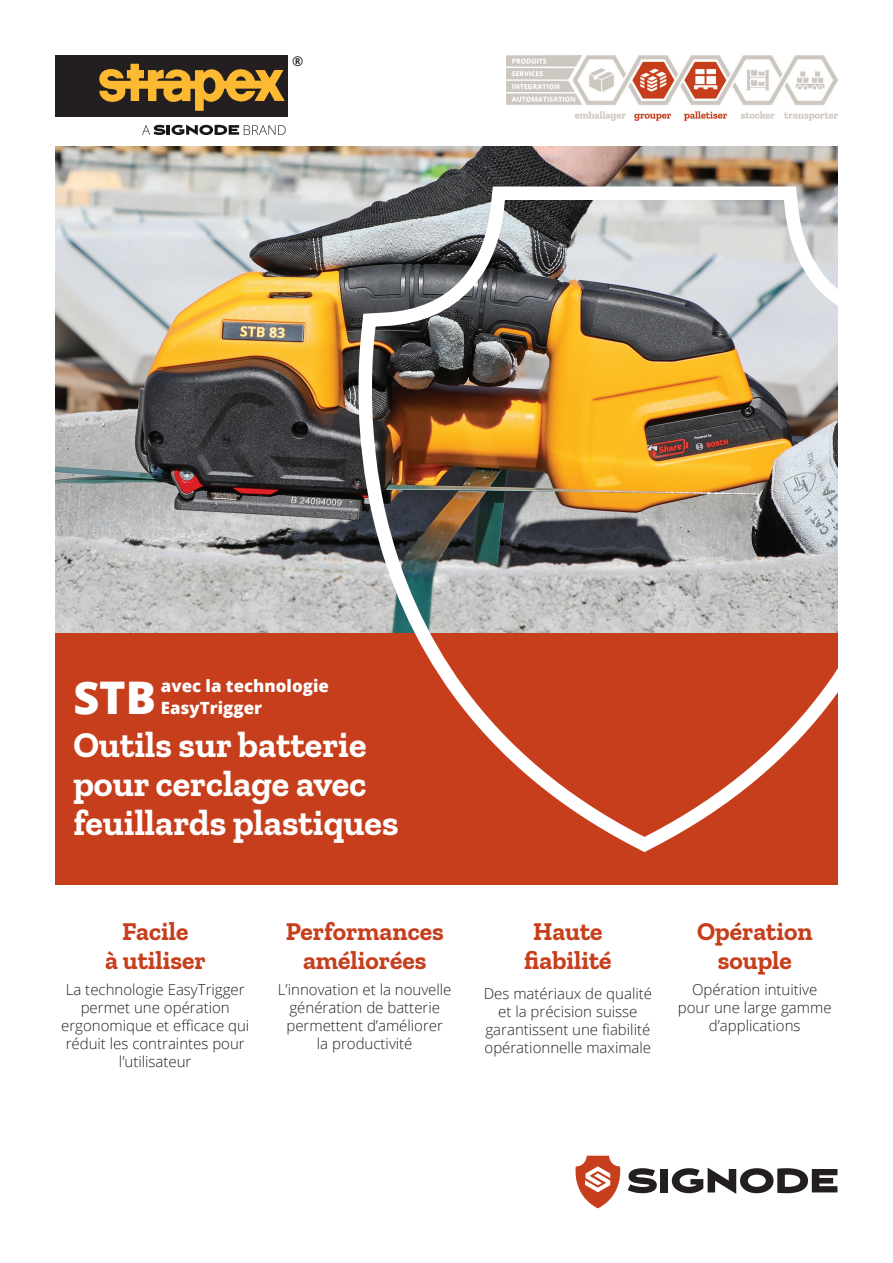
<style>
.page{position:relative;width:893px;height:1263px;background:#fff}
.page>*{position:absolute;margin:0;border:0;box-sizing:border-box;transform-origin:0 0}
.t1{font:800 45px "Open Sans";color:#fff}
.t2{font:700 36px/39px "Zilla Slab";color:#fff}
.t3{font:700 25.5px/28.5px "Zilla Slab";color:#c63e1c;text-align:center}
.t4{font:800 16.8px/22.5px "Open Sans";color:#fff}
.t5{font:300 15px/18px "Open Sans";color:#231f20;text-align:center}
.t6{font:600 13.5px "Open Sans";color:#231f20}
</style>
<div class="page">
<img style="left:55px;top:146px;width:783px;height:487px">
<svg style="left:575px;top:1156px;width:45px;height:52px"></svg>
<svg style="left:628px;top:1168px;width:29px;height:25px"></svg>
<div style="left:661px;top:1169px;width:7px;height:23px;background:#231f20"></div>
<svg style="left:672px;top:1167px;width:165px;height:27px"></svg>
<div style="left:55px;top:633px;width:783px;height:251px;background:#c63e1c"></div>
<svg style="left:345px;top:178px;width:493px;height:674px"></svg>
<div style="left:55px;top:55px;width:233px;height:62px;background:#231f20"></div>
<svg style="left:99px;top:64px;width:186px;height:47px"></svg>
<svg style="left:142px;top:125px;width:144px;height:10px"></svg>
<img style="left:506px;top:55px;width:332px;height:65px">
<p class="t6" style="left:292px;top:52px;width:13px">®</p>
<p class="t4" style="left:161px;top:673px;width:170px">avec la technologie<br>EasyTrigger</p>
<h1 class="t1" style="left:73px;top:663px;width:84px">STB</h1>
<h2 class="t2" style="left:73px;top:726px;width:327px">Outils sur batterie pour cerclage avec feuillards plastiques</h2>
<h3 class="t3" style="left:105px;top:918px;width:102px">Facile<br>à utiliser</h3>
<h3 class="t3" style="left:286px;top:918px;width:159px">Performances améliorées</h3>
<h3 class="t3" style="left:524px;top:918px;width:89px">Haute fiabilité</h3>
<h3 class="t3" style="left:697px;top:918px;width:117px">Opération souple</h3>
<p class="t5" style="left:61px;top:980px;width:190px">La technologie EasyTrigger permet une opération ergonomique et efficace qui réduit les contraintes pour l’utilisateur</p>
<p class="t5" style="left:278px;top:980px;width:175px">L’innovation et la nouvelle génération de batterie permettent d’améliorer<br>la productivité</p>
<p class="t5" style="left:484px;top:985px;width:170px">Des matériaux de qualité et la précision suisse garantissent une fiabilité opérationnelle maximale</p>
<p class="t5" style="left:678px;top:980px;width:155px">Opération intuitive pour une large gamme d’applications</p>
</div>
